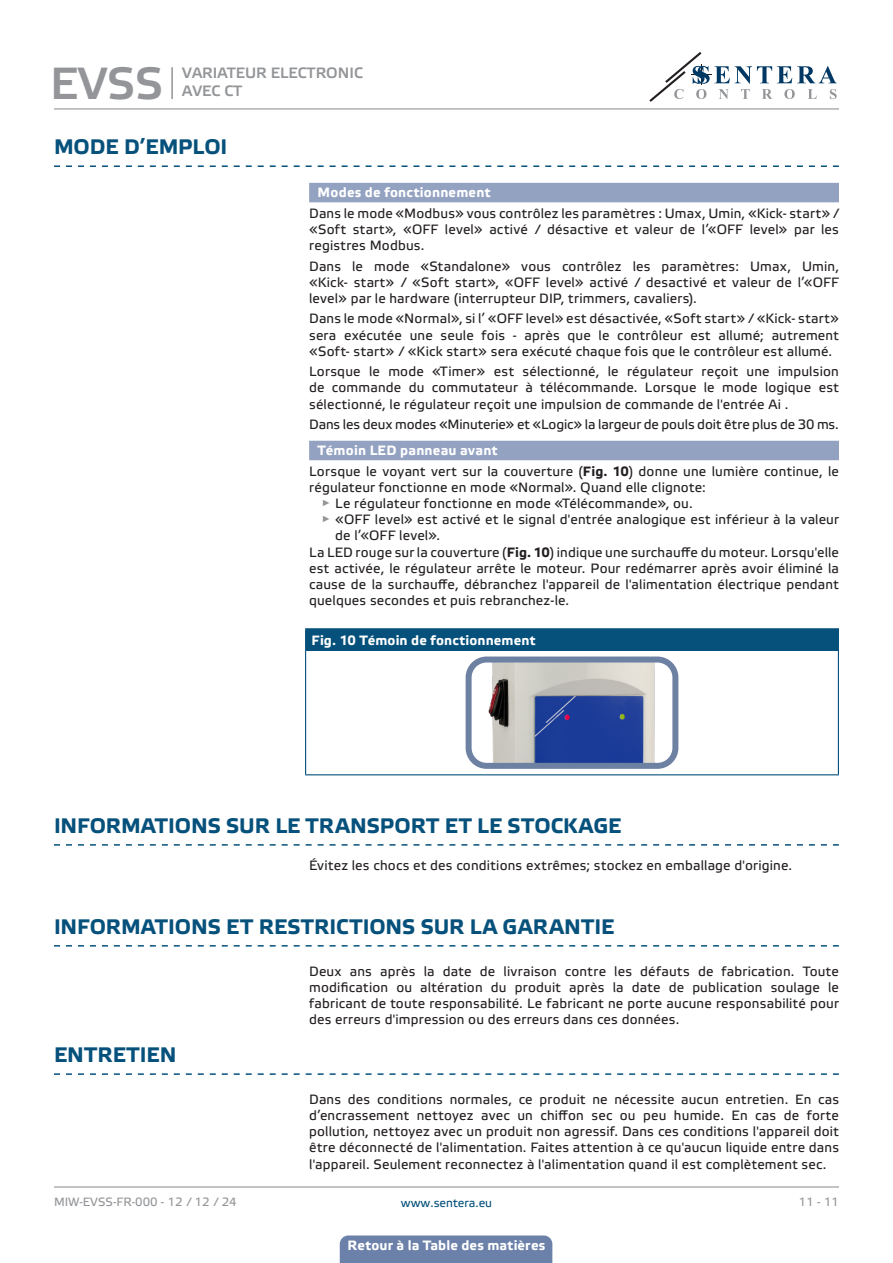
<style>
.page{position:relative;width:893px;height:1263px;background:#fff}
.page>*{position:absolute;margin:0;border:0;box-sizing:border-box;transform-origin:0 0}
.t1{font:45px "Etelka Medium Pro";color:#939598}
.t2{font:700 21px "Etelka Text Pro";letter-spacing:.005em;color:#06517c}
.t3{font:15px/18px "Etelka Medium Pro";color:#939598}
.body{font:13.5px/16.2px "Etelka Text Pro";letter-spacing:.015em;color:#231f20;text-align:justify}
.body-2{font:13.5px "Etelka Text Pro";letter-spacing:-.005em;color:#231f20}
.table_text{font:700 13.5px "Etelka Text Pro";letter-spacing:.01em;color:#fff}
.Number-roman{font:700 13.5px "Etelka Text Pro";letter-spacing:.015em;color:#fff}
.t4{font:12px "Etelka Text Pro";color:#939598}
.t5{font:12px "Etelka Text Pro";color:#06517c}
.s1{font-weight:700}
</style>
<div class="page">
<hr style="left:54px;top:108px;width:785px;height:1px;background:#939598">
<hr style="left:54px;top:1186px;width:785px;height:1px;background:#939598">
<svg style="left:649px;top:52px;width:188px;height:50px"></svg>
<div style="left:340px;top:1235px;width:212px;height:28px;background:#6c81aa"></div>
<svg style="left:54px;top:165px;width:785px;height:2px"></svg>
<div style="left:309px;top:183px;width:530px;height:19px;background:#94a2c2"></div>
<div style="left:309px;top:441px;width:530px;height:19px;background:#94a2c2"></div>
<svg style="left:54px;top:844px;width:785px;height:2px"></svg>
<svg style="left:54px;top:945px;width:785px;height:1px"></svg>
<svg style="left:54px;top:1073px;width:785px;height:2px"></svg>
<div style="left:306px;top:629px;width:532px;height:21px;background:#06517c"></div>
<hr style="left:305px;top:628px;width:534px;height:1px;background:#06517c">
<svg style="left:305px;top:629px;width:1px;height:21px"></svg>
<svg style="left:838px;top:629px;width:1px;height:21px"></svg>
<hr style="left:305px;top:650px;width:1px;height:124px;background:#06517c">
<hr style="left:838px;top:650px;width:1px;height:124px;background:#06517c">
<hr style="left:305px;top:774px;width:534px;height:1px;background:#06517c">
<img style="left:473px;top:663px;width:198px;height:99px">
<div style="left:466px;top:656px;width:212px;height:113px;border:6px solid #6d81a2;border-radius:18px"></div>
<hr style="left:171px;top:67px;width:2px;height:32px;background:#939598">
<h1 class="t1" style="left:50px;top:59px;width:115px">EVSS</h1>
<p class="t3" style="left:182px;top:65px;width:182px">VARIATEUR ELECTRONIC<br>AVEC CT</p>
<p class="t2" style="left:54px;top:135px;width:175px">MODE D’EMPLOI</p>
<p class="Number-roman" style="left:318px;top:185px;width:174px">Modes de fonctionnement</p>
<p class="body" style="left:309px;top:206px;width:531px">Dans le mode «Modbus» vous contrôlez les paramètres : Umax, Umin, «Kick- start» / «Soft start», «OFF level» activé / désactive et valeur de l’«OFF level» par les registres Modbus.</p>
<p class="body" style="left:309px;top:259px;width:531px">Dans le mode «Standalone» vous contrôlez les paramètres: Umax, Umin, «Kick- start» / «Soft start», «OFF level» activé / desactivé et valeur de l’«OFF level» par le hardware (interrupteur DIP, trimmers, cavaliers).</p>
<p class="body" style="left:309px;top:311px;width:531px">Dans le mode «Normal», si l’ «OFF level» est désactivée, «Soft start» / «Kick- start» sera exécutée une seule fois - après que le contrôleur est allumé; autrement «Soft- start» / «Kick start» sera exécuté chaque fois que le contrôleur est allumé.</p>
<p class="body" style="left:309px;top:364px;width:531px">Lorsque le mode «Timer» est sélectionné, le régulateur reçoit une impulsion de commande du commutateur à télécommande. Lorsque le mode logique est sélectionné, le régulateur reçoit une impulsion de commande de l'entrée Ai .</p>
<p class="body-2" style="left:309px;top:417px;width:531px">Dans les deux modes «Minuterie» et «Logic» la largeur de pouls doit être plus de 30 ms.</p>
<p class="Number-roman" style="left:318px;top:443px;width:181px">Témoin LED panneau avant</p>
<p class="body" style="left:309px;top:464px;width:531px">Lorsque le voyant vert sur la couverture (<span class="s1">Fig. 10</span>) donne une lumière continue, le régulateur fonctionne en mode «Normal». Quand elle clignote:</p>
<p class="body" style="left:322px;top:496px;width:372px"><sup>►</sup> Le régulateur fonctionne en mode «Télécommande», ou.</p>
<p class="body" style="left:335px;top:512px;width:505px;text-indent:-13px"><sup>►</sup> «OFF level» est activé et le signal d'entrée analogique est inférieur à la valeur de l’«OFF level».</p>
<p class="body" style="left:309px;top:545px;width:531px">La LED rouge sur la couverture (<span class="s1">Fig. 10</span>) indique une surchauffe du moteur. Lorsqu'elle est activée, le régulateur arrête le moteur. Pour redémarrer après avoir éliminé la cause de la surchauffe, débranchez l'appareil de l'alimentation électrique pendant quelques secondes et puis rebranchez-le.</p>
<p class="table_text" style="left:312px;top:632px;width:225px">Fig. 10 Témoin de fonctionnement</p>
<p class="t2" style="left:54px;top:814px;width:569px">INFORMATIONS SUR LE TRANSPORT ET LE STOCKAGE</p>
<p class="body" style="left:309px;top:858px;width:484px">Évitez les chocs et des conditions extrêmes; stockez en emballage d'origine.</p>
<p class="t2" style="left:54px;top:915px;width:562px">INFORMATIONS ET RESTRICTIONS SUR LA GARANTIE</p>
<p class="body" style="left:309px;top:963px;width:531px">Deux ans après la date de livraison contre les défauts de fabrication. Toute modification ou altération du produit après la date de publication soulage le fabricant de toute responsabilité. Le fabricant ne porte aucune responsabilité pour des erreurs d'impression ou des erreurs dans ces données.</p>
<p class="t2" style="left:54px;top:1043px;width:124px">ENTRETIEN</p>
<p class="body" style="left:309px;top:1092px;width:531px">Dans des conditions normales, ce produit ne nécessite aucun entretien. En cas d’encrassement nettoyez avec un chiffon sec ou peu humide. En cas de forte pollution, nettoyez avec un produit non agressif. Dans ces conditions l'appareil doit être déconnecté de l'alimentation. Faites attention à ce qu'aucun liquide entre dans l'appareil. Seulement reconnectez à l'alimentation quand il est complètement sec.</p>
<p class="t4" style="left:54px;top:1195px;width:184px">MIW-EVSS-FR-000 - 12 / 12 / 24</p>
<p class="t5" style="left:401px;top:1196px;width:93px">www.sentera.eu</p>
<p class="t4" style="left:799px;top:1195px;width:42px">11 - 11</p>
<p class="table_text" style="left:348px;top:1238px;width:199px">Retour à la Table des matières</p>
</div>
